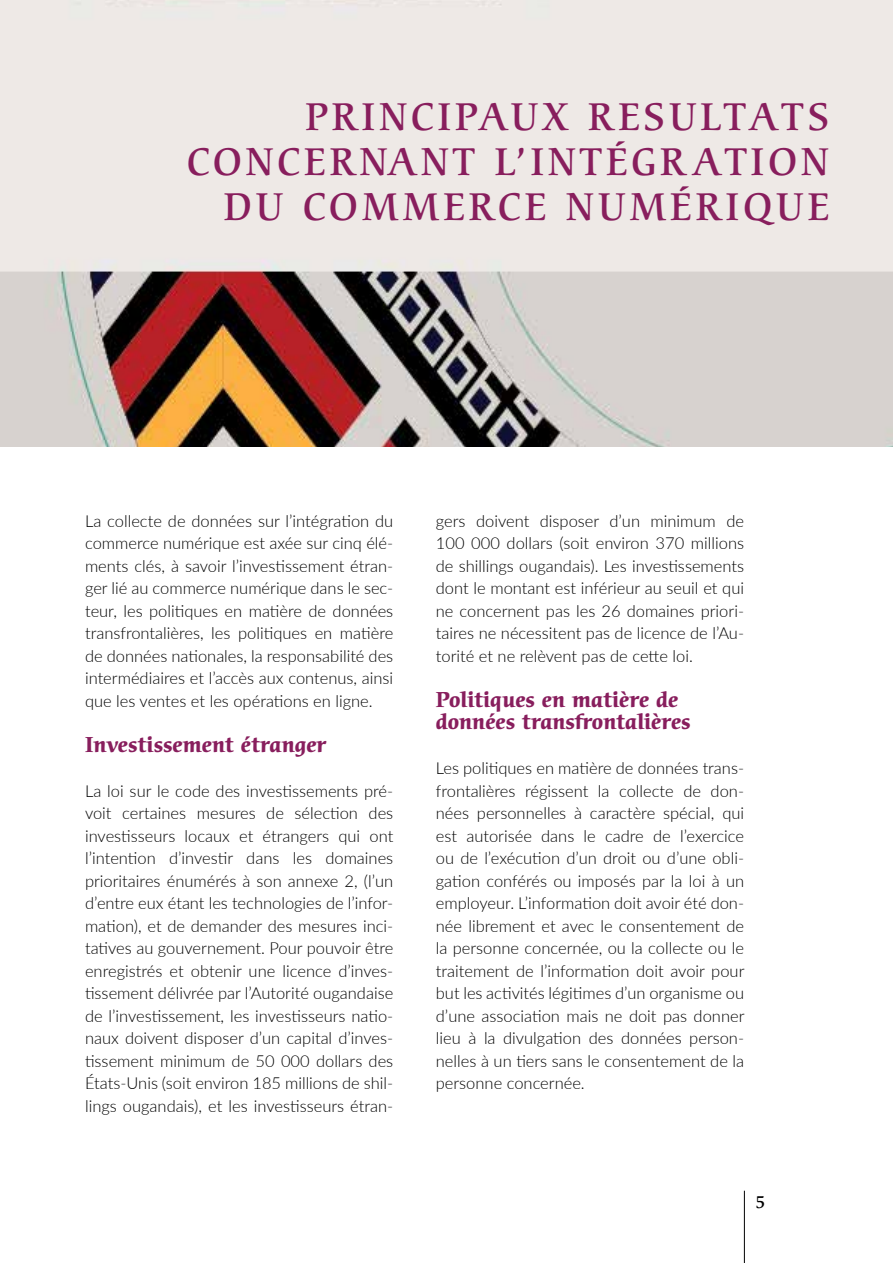
<style>
.page{position:relative;width:893px;height:1263px;background:#fff}
.page>*{position:absolute;margin:0;border:0;box-sizing:border-box;transform-origin:0 0}
.t1{font:500 37.5px/45px "Cerigo Std";letter-spacing:.1em;color:#881e5d;text-align:right}
.t2{font:700 21px/22.5px "Cerigo Std";color:#881e5d}
.t3{font:300 16.5px/22.5px "Lato";color:#000;text-align:justify}
.t4{font:500 16.5px "Cerigo Std";color:#000}
</style>
<div class="page">
<img style="left:0;top:0;width:893px;height:446px">
<hr style="left:744px;top:1191px;width:1px;height:72px;background:#000">
<h1 class="t1" style="left:187px;top:96px;width:644px">PRINCIPAUX RESULTATS<br>CONCERNANT L’INTÉGRATION<br>DU COMMERCE NUMÉRIQUE</h1>
<p class="t3" style="left:85px;top:509px;width:310px">La collecte de données sur l’intégration du commerce numérique est axée sur cinq élé&shy;ments clés, à savoir l’investissement étran&shy;ger lié au commerce numérique dans le sec&shy;teur, les politiques en matière de données transfrontalières, les politiques en matière de données nationales, la responsabilité des intermédiaires et l’accès aux contenus, ainsi que les ventes et les opérations en ligne.</p>
<p class="t2" style="left:85px;top:733px;width:243px">Investissement étranger</p>
<p class="t3" style="left:85px;top:779px;width:310px">La loi sur le code des investissements pré&shy;voit certaines mesures de sélection des investisseurs locaux et étrangers qui ont l’intention d’investir dans les domaines prioritaires énumérés à son annexe 2, (l’un d’entre eux étant les technologies de l’infor&shy;mation), et de demander des mesures inci&shy;tatives au gouvernement. Pour pouvoir être enregistrés et obtenir une licence d’inves&shy;tissement délivrée par l’Autorité ougandaise de l’investissement, les investisseurs natio&shy;naux doivent disposer d’un capital d’inves&shy;tissement minimum de 50 000 dollars des États-Unis (soit environ 185 millions de shil&shy;lings ougandais), et les investisseurs étran-</p>
<p class="t3" style="left:436px;top:509px;width:310px">gers doivent disposer d’un minimum de 100 000 dollars (soit environ 370 millions de shillings ougandais). Les investissements dont le montant est inférieur au seuil et qui ne concernent pas les 26 domaines priori&shy;taires ne nécessitent pas de licence de l’Au&shy;torité et ne relèvent pas de cette loi.</p>
<p class="t2" style="left:436px;top:688px;width:256px">Politiques en matière de données transfrontalières</p>
<p class="t3" style="left:436px;top:756px;width:310px">Les politiques en matière de données trans&shy;frontalières régissent la collecte de don&shy;nées personnelles à caractère spécial, qui est autorisée dans le cadre de l’exercice ou de l’exécution d’un droit ou d’une obli&shy;gation conférés ou imposés par la loi à un employeur. L’information doit avoir été don&shy;née librement et avec le consentement de la personne concernée, ou la collecte ou le traitement de l’information doit avoir pour but les activités légitimes d’un organisme ou d’une association mais ne doit pas donner lieu à la divulgation des données person&shy;nelles à un tiers sans le consentement de la personne concernée.</p>
<p class="t4" style="left:755px;top:1193px;width:12px">5</p>
</div>
